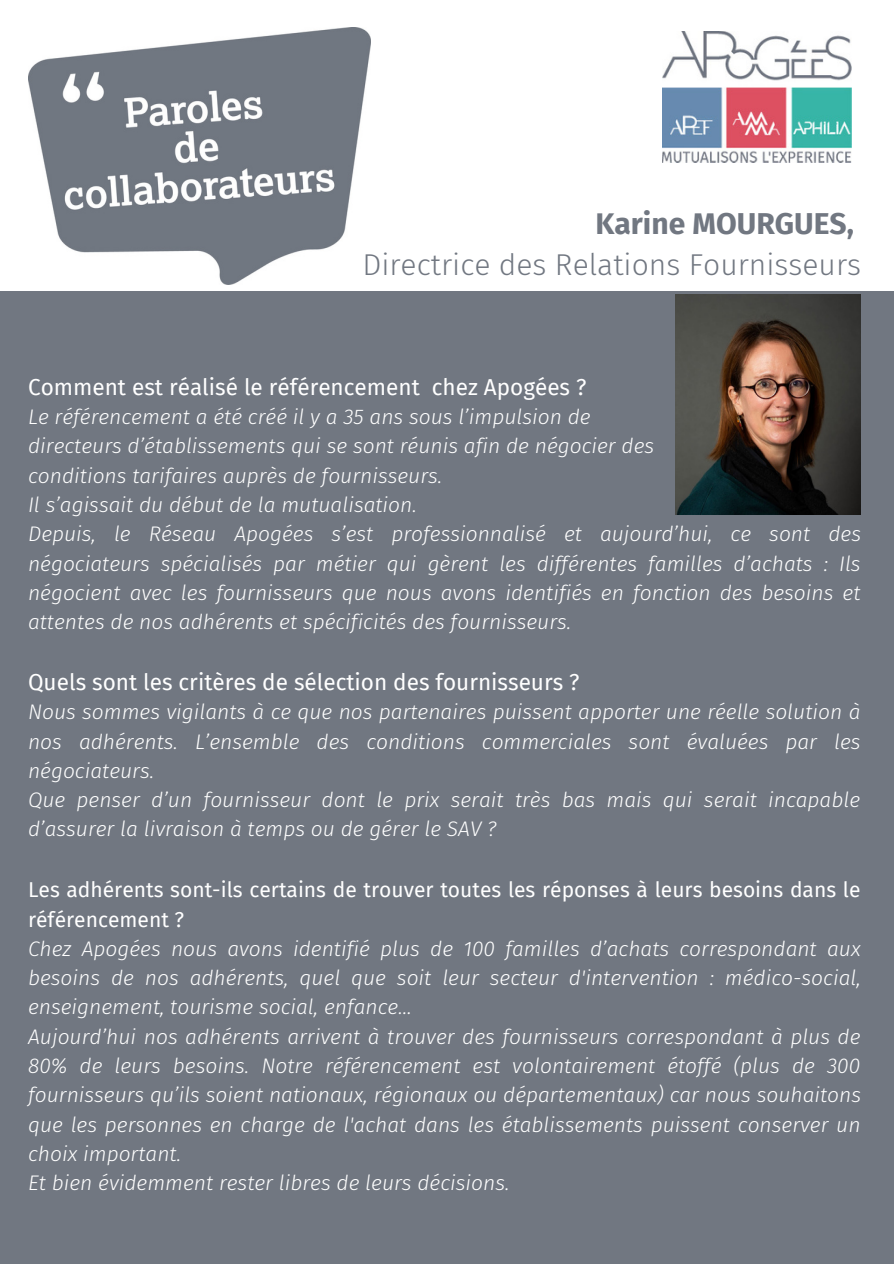
<style>
.page{position:relative;width:894px;height:1264px;background:#fff}
.page>*{position:absolute;margin:0;border:0;box-sizing:border-box;transform-origin:0 0}
.t1{font:300 30px "Fira Sans";color:#717781}
.t2{font:700 30px "Fira Sans";color:#717781}
.t3{font:22.5px "Fira Sans";color:#fff}
.t4{font:italic 300 21px/29.2px "Fira Sans";color:#fff;text-align:justify}
.t5{font:21px/29.2px "Fira Sans";color:#fff}
</style>
<div class="page">
<img style="left:28px;top:27px;width:342px;height:257px">
<img style="left:662px;top:31px;width:189px;height:131px">
<div style="left:0;top:291px;width:893px;height:972px;background:#717781"></div>
<img style="left:675px;top:295px;width:185px;height:219px">
<p class="t2" style="left:595px;top:206px;width:260px">Karine MOURGUES,</p>
<p class="t1" style="left:362px;top:247px;width:500px">Directrice des Relations Fournisseurs</p>
<p class="t3" style="left:28px;top:374px;width:559px">Comment est réalisé le référencement chez Apogées ?</p>
<p class="t4" style="left:28px;top:402px;width:564px">Le référencement a été créé il y a 35 ans sous l’impulsion de</p>
<p class="t4" style="left:28px;top:432px;width:627px">directeurs d’établissements qui se sont réunis afin de négocier des</p>
<p class="t4" style="left:28px;top:461px;width:415px">conditions tarifaires auprès de fournisseurs.</p>
<p class="t4" style="left:28px;top:490px;width:390px">Il s’agissait du début de la mutualisation.</p>
<p class="t4" style="left:28px;top:519px;width:834px">Depuis, le Réseau Apogées s’est professionnalisé et aujourd’hui, ce sont des négociateurs spécialisés par métier qui gèrent les différentes familles d’achats : Ils négocient avec les fournisseurs que nous avons identifiés en fonction des besoins et attentes de nos adhérents et spécificités des fournisseurs.</p>
<p class="t3" style="left:28px;top:669px;width:553px">Quels sont les critères de sélection des fournisseurs ?</p>
<p class="t4" style="left:28px;top:697px;width:833px">Nous sommes vigilants à ce que nos partenaires puissent apporter une réelle solution à nos adhérents. L’ensemble des conditions commerciales sont évaluées par les négociateurs.</p>
<p class="t4" style="left:28px;top:785px;width:833px">Que penser d’un fournisseur dont le prix serait très bas mais qui serait incapable d’assurer la livraison à temps ou de gérer le SAV ?</p>
<p class="t5" style="left:28px;top:875px;width:833px">Les adhérents sont-ils certains de trouver toutes les réponses à leurs besoins dans le référencement ?</p>
<p class="t4" style="left:28px;top:934px;width:833px">Chez Apogées nous avons identifié plus de 100 familles d’achats correspondant aux besoins de nos adhérents, quel que soit leur secteur d'intervention : médico-social, enseignement, tourisme social, enfance…</p>
<p class="t4" style="left:28px;top:1022px;width:834px">Aujourd’hui nos adhérents arrivent à trouver des fournisseurs correspondant à plus de 80% de leurs besoins. Notre référencement est volontairement étoffé (plus de 300 fournisseurs qu’ils soient nationaux, régionaux ou départementaux) car nous souhaitons que les personnes en charge de l'achat dans les établissements puissent conserver un choix important.</p>
<p class="t4" style="left:28px;top:1168px;width:482px">Et bien évidemment rester libres de leurs décisions.</p>
</div>
